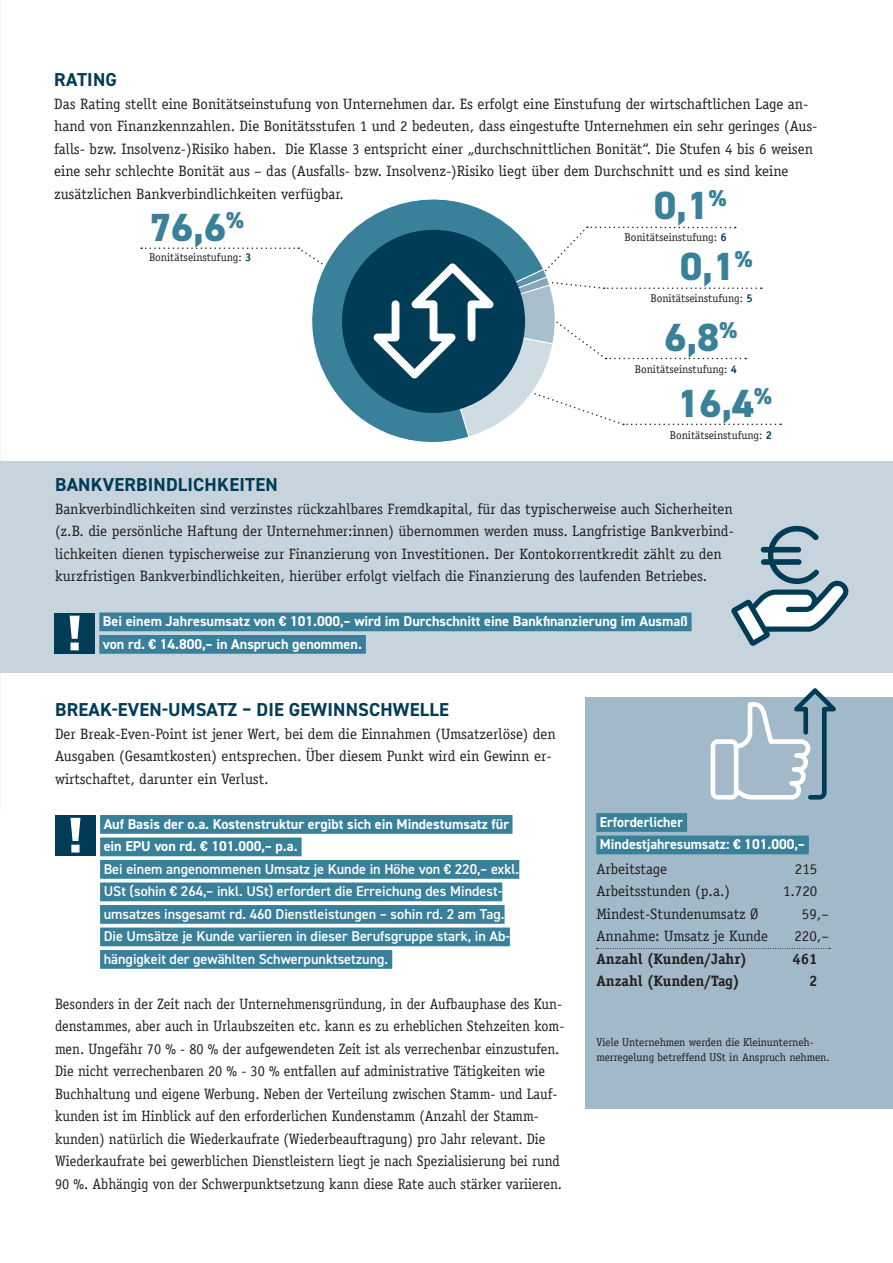
<style>
.page{position:relative;width:893px;height:1263px;background:#fff}
.page>*{position:absolute;margin:0;border:0;box-sizing:border-box;transform-origin:0 0}
.t1{font:800 39.3px "DIN2014";color:#39809a}
.t2{font:800 22.95px "DIN2014";color:#39809a}
.t3{font:700 18.75px "DIN2014";letter-spacing:.01em;color:#013c57}
.t4{font:15px/22.5px "Officina Serif";color:#231f20}
.t5{font:15px/22.5px "Officina Serif";color:#231f20;scale:.95 1}
.t6{font:700 15px "Officina Serif";color:#231f20}
.t7{font:600 14.25px "DIN2014";color:#fff}
.t8{font:700 14.25px "DIN2014";color:#fff}
.t9{font:11.25px/14.2px "Officina Serif";color:#231f20}
.s1{font-weight:700;color:#013c57}
.s2{color:#39809a}
.s3{font-weight:700;color:#39809a}
</style>
<div class="page">
<svg style="left:141px;top:247px;width:154px;height:2px"></svg>
<svg style="left:297px;top:199px;width:213px;height:244px"></svg>
<div style="left:0;top:461px;width:893px;height:212px;background:#c7d4dd"></div>
<div style="left:585px;top:697px;width:308px;height:411px;background:#a1b9c8"></div>
<div style="left:99px;top:612px;width:593px;height:19px;background:#39809a"></div>
<div style="left:99px;top:635px;width:267px;height:19px;background:#39809a"></div>
<div style="left:100px;top:815px;width:412px;height:19px;background:#39809a"></div>
<div style="left:100px;top:837px;width:202px;height:19px;background:#39809a"></div>
<div style="left:100px;top:860px;width:419px;height:19px;background:#39809a"></div>
<div style="left:100px;top:882px;width:402px;height:19px;background:#39809a"></div>
<div style="left:100px;top:905px;width:405px;height:19px;background:#39809a"></div>
<div style="left:100px;top:927px;width:410px;height:19px;background:#39809a"></div>
<div style="left:100px;top:950px;width:292px;height:19px;background:#39809a"></div>
<svg style="left:731px;top:525px;width:118px;height:121px"></svg>
<div style="left:54px;top:613px;width:41px;height:40px;background:#013c57"></div>
<svg style="left:70px;top:616px;width:10px;height:34px"></svg>
<div style="left:55px;top:815px;width:41px;height:40px;background:#013c57"></div>
<svg style="left:70px;top:818px;width:10px;height:34px"></svg>
<div style="left:596px;top:813px;width:91px;height:19px;background:#39809a"></div>
<div style="left:596px;top:835px;width:213px;height:19px;background:#39809a"></div>
<svg style="left:596px;top:948px;width:234px;height:1px"></svg>
<svg style="left:711px;top:688px;width:125px;height:112px"></svg>
<div style="left:342px;top:230px;width:183px;height:183px;background:#013c57;border-radius:50%"></div>
<svg style="left:371px;top:227px;width:410px;height:211px"></svg>
<p class="t3" style="left:54px;top:67px;width:64px">RATING</p>
<p class="t4" style="left:54px;top:92px;width:765px">Das Rating stellt eine Bonitätseinstufung von Unternehmen dar. Es erfolgt eine Einstufung der wirtschaftlichen Lage an&shy;hand von Finanzkennzahlen. Die Bonitätsstufen 1 und 2 bedeuten, dass eingestufte Unternehmen ein sehr geringes (Aus&shy;falls- bzw. Insolvenz-)Risiko haben. Die Klasse 3 entspricht einer „durchschnittlichen Bonität“. Die Stufen 4 bis 6 weisen eine sehr schlechte Bonität aus – das (Ausfalls- bzw. Insolvenz-)Risiko liegt über dem Durchschnitt und es sind keine zusätzlichen Bankverbindlichkeiten verfügbar.</p>
<p class="t1" style="left:654px;top:180px;width:74px">0,1<sup>%</sup></p>
<p class="t1" style="left:680px;top:240px;width:74px">0,1<sup>%</sup></p>
<p class="t1" style="left:664px;top:311px;width:74px">6,8<sup>%</sup></p>
<p class="t1" style="left:677px;top:377px;width:96px">16,4<sup>%</sup></p>
<p class="t2" style="left:226px;top:204px;width:19px">%</p>
<p class="t1" style="left:149px;top:201px;width:79px">76,6</p>
<p class="t9" style="left:624px;top:230px;width:104px">Bonitätseinstufung: <span class="s1">6</span></p>
<p class="t9" style="left:149px;top:250px;width:104px">Bonitätseinstufung: <span class="s1">3</span></p>
<p class="t9" style="left:650px;top:291px;width:104px">Bonitätseinstufung: <span class="s1">5</span></p>
<p class="t9" style="left:635px;top:362px;width:104px">Bonitätseinstufung: <span class="s1">4</span></p>
<p class="t9" style="left:670px;top:428px;width:104px">Bonitätseinstufung: <span class="s1">2</span></p>
<p class="t3" style="left:55px;top:472px;width:224px">BANKVERBINDLICHKEITEN</p>
<p class="t4" style="left:55px;top:497px;width:679px">Bankverbindlichkeiten sind verzinstes rückzahlbares Fremdkapital, für das typischerweise auch Sicherheiten</p>
<p class="t4" style="left:55px;top:520px;width:680px">(z.B. die persönliche Haftung der Unternehmer:innen) übernommen werden muss. Langfristige Bankverbind&shy;lichkeiten dienen typischerweise zur Finanzierung von Investitionen. Der Kontokorrentkredit zählt zu den kurzfristigen Bankverbindlichkeiten, hierüber erfolgt vielfach die Finanzierung des laufenden Betriebes.</p>
<p class="t8" style="left:103px;top:612px;width:590px">Bei einem Jahresumsatz von € 101.000,– wird im Durchschnitt eine Bankfinanzierung im Ausmaß<span class="s2">.</span></p>
<p class="t8" style="left:103px;top:634px;width:265px">von rd. € 14.800,– in Anspruch genommen.<span class="s2">.</span></p>
<p class="t3" style="left:55px;top:697px;width:395px">BREAK-EVEN-UMSATZ – DIE GEWINNSCHWELLE</p>
<p class="t4" style="left:55px;top:722px;width:502px">Der Break-Even-Point ist jener Wert, bei dem die Einnahmen (Umsatzerlöse) den<br>Ausgaben (Gesamtkosten) entsprechen. Über diesem Punkt wird ein Gewinn er&shy;wirtschaftet, darunter ein Verlust.</p>
<p class="t8" style="left:104px;top:814px;width:410px">Auf Basis der o.a. Kostenstruktur ergibt sich ein Mindestumsatz für<span class="s2">.</span></p>
<p class="t8" style="left:104px;top:837px;width:199px">ein EPU von rd. € 101.000,– p.a.<span class="s2">.</span></p>
<p class="t7" style="left:104px;top:859px;width:417px">Bei einem angenommenen Umsatz je Kunde in Höhe von € 220,– exkl.</p>
<p class="t7" style="left:104px;top:882px;width:400px">USt (sohin € 264,– inkl. USt) erfordert die Erreichung des Mindest-</p>
<p class="t7" style="left:104px;top:904px;width:402px">umsatzes insgesamt rd. 460 Dienstleistungen – sohin rd. 2 am Tag.</p>
<p class="t7" style="left:104px;top:927px;width:408px">Die Umsätze je Kunde variieren in dieser Berufsgruppe stark, in Ab-</p>
<p class="t7" style="left:104px;top:949px;width:290px">hängigkeit der gewählten Schwerpunktsetzung.<span class="s3">.</span></p>
<p class="t5" style="left:55px;top:992px;width:538px">Besonders in der Zeit nach der Unternehmensgründung, in der Aufbauphase des Kun&shy;denstammes, aber auch in Urlaubszeiten etc. kann es zu erheblichen Stehzeiten kom&shy;men. Ungefähr 70 % - 80 % der aufgewendeten Zeit ist als verrechenbar einzustufen.<br>Die nicht verrechenbaren 20 % - 30 % entfallen auf administrative Tätigkeiten wie Buchhaltung und eigene Werbung. Neben der Verteilung zwischen Stamm- und Lauf&shy;kunden ist im Hinblick auf den erforderlichen Kundenstamm (Anzahl der Stamm&shy;kunden) natürlich die Wiederkaufrate (Wiederbeauftragung) pro Jahr relevant. Die Wiederkaufrate bei gewerblichen Dienstleistern liegt je nach Spezialisierung bei rund 90 %. Abhängig von der Schwerpunktsetzung kann diese Rate auch stärker variieren.</p>
<p class="t8" style="left:600px;top:812px;width:89px">Erforderlicher<span class="s2">.</span></p>
<p class="t8" style="left:600px;top:835px;width:210px">Mindestjahresumsatz: € 101.000,–<span class="s2">.</span></p>
<p class="t4" style="left:596px;top:857px;width:72px">Arbeitstage</p>
<p class="t4" style="left:795px;top:857px;width:24px">215</p>
<p class="t4" style="left:596px;top:880px;width:135px">Arbeitsstunden (p.a.)</p>
<p class="t4" style="left:783px;top:880px;width:36px">1.720</p>
<p class="t4" style="left:596px;top:902px;width:164px">Mindest-Stundenumsatz Ø</p>
<p class="t4" style="left:802px;top:902px;width:28px">59,–</p>
<p class="t4" style="left:596px;top:925px;width:173px">Annahme: Umsatz je Kunde</p>
<p class="t4" style="left:794px;top:925px;width:36px">220,–</p>
<p class="t6" style="left:596px;top:949px;width:152px">Anzahl (Kunden/Jahr)</p>
<p class="t6" style="left:792px;top:949px;width:27px">461</p>
<p class="t6" style="left:596px;top:972px;width:145px">Anzahl (Kunden/Tag)</p>
<p class="t6" style="left:809px;top:972px;width:10px">2</p>
<p class="t9" style="left:596px;top:1035px;width:235px">Viele Unternehmen werden die Kleinunterneh&shy;merregelung betreffend USt in Anspruch nehmen.</p>
</div>
